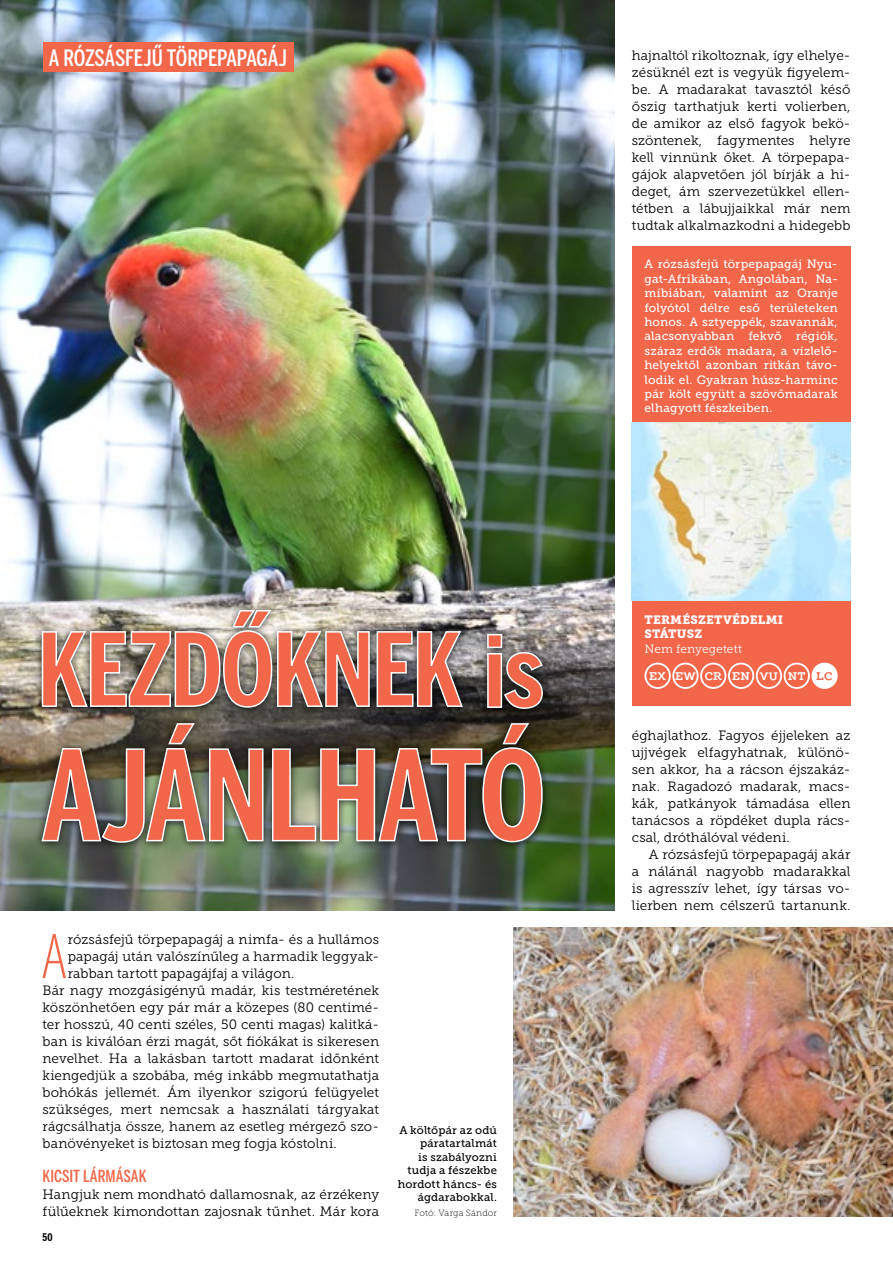
<style>
.page{position:relative;width:893px;height:1263px;background:#fff}
.page>*{position:absolute;margin:0;border:0;box-sizing:border-box;transform-origin:0 0}
.t1{font:300 59.4px "Benton Sans Comp";color:#f26649}
.t2{font:500 22.5px "Benton Sans Comp";letter-spacing:-.01em;color:#fff}
.t3{font:500 16.5px "Benton Sans Comp";color:#f26649}
.t4{font:13.5px/17px "Museo Slab 300";letter-spacing:.005em;color:#000;text-align:justify}
.t5{font:12px/14.4px "Museo Slab 500";letter-spacing:.015em;color:#fff;text-align:justify}
.t6{font:12px/14.4px "Museo Slab 900";letter-spacing:.015em;color:#fff}
.t7{font:12px "Museo Slab 300";letter-spacing:.005em;color:#fff}
.t8{font:11.25px/13.5px "Museo Slab 500";letter-spacing:.015em;color:#000;text-align:right}
.t9{font:700 11.1px "TT Slabs";letter-spacing:.02em;color:#fff}
.t10{font:700 10.5px "Benton Sans Comp";color:#000}
.t11{font:9px "Museo Slab 100";letter-spacing:.015em;color:#000}
.s1{color:#f26649}
</style>
<div class="page">
<div style="left:632px;top:247px;width:218px;height:459px;background:#f26649"></div>
<img style="left:632px;top:422px;width:218px;height:179px">
<div style="left:812px;top:663px;width:25px;height:25px;background:#fff;border-radius:50%"></div>
<div style="left:811px;top:663px;width:27px;height:26px;border:2px solid #fff;border-radius:50%"></div>
<div style="left:784px;top:663px;width:26px;height:26px;border:2px solid #fff;border-radius:50%"></div>
<div style="left:756px;top:663px;width:26px;height:26px;border:2px solid #fff;border-radius:50%"></div>
<div style="left:728px;top:663px;width:26px;height:26px;border:2px solid #fff;border-radius:50%"></div>
<div style="left:700px;top:663px;width:26px;height:26px;border:2px solid #fff;border-radius:50%"></div>
<div style="left:672px;top:663px;width:27px;height:26px;border:2px solid #fff;border-radius:50%"></div>
<div style="left:644px;top:663px;width:27px;height:26px;border:2px solid #fff;border-radius:50%"></div>
<img style="left:0;top:0;width:615px;height:910px">
<div style="left:43px;top:43px;width:250px;height:29px;background:#f26649"></div>
<div style="left:33px;top:602px;width:437px;height:113px;background:#000;opacity:.75"></div>
<svg style="left:41px;top:609px;width:423px;height:99px;background:#c38b7c"></svg>
<div style="left:34px;top:715px;width:517px;height:136px;background:#000;opacity:.75"></div>
<img style="left:41px;top:722px;width:502px;height:121px">
<div style="left:479px;top:626px;width:72px;height:91px;background:#000;opacity:.75"></div>
<svg style="left:486px;top:633px;width:58px;height:77px;background:#ae7467"></svg>
<img style="left:514px;top:927px;width:379px;height:289px">
<h2 class="t2" style="left:49px;top:44px;width:240px">A RÓZSÁSFEJŰ TÖRPEPAPAGÁJ</h2>
<h1 class="t1" style="left:41px;top:922px;width:28px">A</h1>
<p class="t4" style="left:68px;top:931px;width:313px">rózsásfejű törpepapagáj a nimfa- és a hullámos</p>
<p class="t4" style="left:68px;top:948px;width:313px">papagáj után valószínűleg a harmadik leggyak-</p>
<p class="t4" style="left:68px;top:965px;width:228px">rabban tartott papagájfaj a világon.</p>
<p class="t4" style="left:43px;top:982px;width:338px">Bár nagy mozgásigényű madár, kis testméretének</p>
<p class="t4" style="left:43px;top:999px;width:338px">köszönhetően egy pár már a közepes (80 centimé-</p>
<p class="t4" style="left:43px;top:1016px;width:338px">ter hosszú, 40 centi széles, 50 centi magas) kalitká-</p>
<p class="t4" style="left:43px;top:1033px;width:338px">ban is kiválóan érzi magát, sőt fiókákat is sikeresen</p>
<p class="t4" style="left:43px;top:1050px;width:338px">nevelhet. Ha a lakásban tartott madarat időnként</p>
<p class="t4" style="left:43px;top:1067px;width:338px">kiengedjük a szobába, még inkább megmutathatja</p>
<p class="t4" style="left:43px;top:1084px;width:338px">bohókás jellemét. Ám ilyenkor szigorú felügyelet</p>
<p class="t4" style="left:43px;top:1101px;width:338px">szükséges, mert nemcsak a használati tárgyakat</p>
<p class="t4" style="left:43px;top:1118px;width:338px">rágcsálhatja össze, hanem az esetleg mérgező szo-</p>
<p class="t4" style="left:43px;top:1135px;width:296px">banövényeket is biztosan meg fogja kóstolni.</p>
<p class="t3" style="left:43px;top:1166px;width:105px">KICSIT LÁRMÁSAK</p>
<p class="t4" style="left:43px;top:1186px;width:338px">Hangjuk nem mondható dallamosnak, az érzékeny fülűeknek kimondottan zajosnak tűnhet. Már kora</p>
<p class="t10" style="left:43px;top:1231px;width:12px">50</p>
<p class="t8" style="left:398px;top:1123px;width:101px">A költőpár az odú páratartalmát<br>is szabályozni tudja a fészekbe hordott háncs- és ágdarabokkal.</p>
<p class="t11" style="left:414px;top:1208px;width:84px">Fotó: Varga Sándor</p>
<p class="t4" style="left:632px;top:47px;width:220px">hajnaltól rikoltoznak, így elhelye&shy;zésüknél ezt is vegyük figyelem&shy;be. A madarakat tavasztól késő őszig tarthatjuk kerti volierben, de amikor az első fagyok bekö&shy;szöntenek, fagymentes helyre kell vinnünk őket. A törpepapa&shy;gájok alapvetően jól bírják a hi&shy;deget, ám szervezetükkel ellen&shy;tétben a lábujjaikkal már nem tudtak alkalmazkodni a hidegebb</p>
<p class="t5" style="left:644px;top:257px;width:195px">A rózsásfejű törpepapagáj Nyu&shy;gat-Afrikában, Angolában, Na&shy;míbiában, valamint az Oranje folyótól délre eső területeken honos. A sztyeppék, szavannák, alacsonyabban fekvő régiók, száraz erdők madara, a vízlelő&shy;helyektől azonban ritkán távo&shy;lodik el. Gyakran húsz-harminc pár költ együtt a szövőmadarak elhagyott fészkeiben.</p>
<p class="t6" style="left:644px;top:612px;width:140px">TERMÉSZETVÉDELMI<br>STÁTUSZ</p>
<p class="t7" style="left:644px;top:642px;width:99px">Nem fenyegetett</p>
<p class="t9" style="left:649px;top:668px;width:185px">EX EW CR EN VU NT <span class="s1">LC</span></p>
<p class="t4" style="left:632px;top:727px;width:220px">éghajlathoz. Fagyos éjjeleken az ujjvégek elfagyhatnak, különö&shy;sen akkor, ha a rácson éjszakáz&shy;nak. Ragadozó madarak, macs&shy;kák, patkányok támadása ellen tanácsos a röpdéket dupla rács&shy;csal, dróthálóval védeni.</p>
<p class="t4" style="left:632px;top:846px;width:220px;text-indent:17px">A rózsásfejű törpepapagáj akár a nálánál nagyobb madarakkal is agresszív lehet, így társas vo&shy;lierben nem célszerű tartanunk.</p>
</div>
